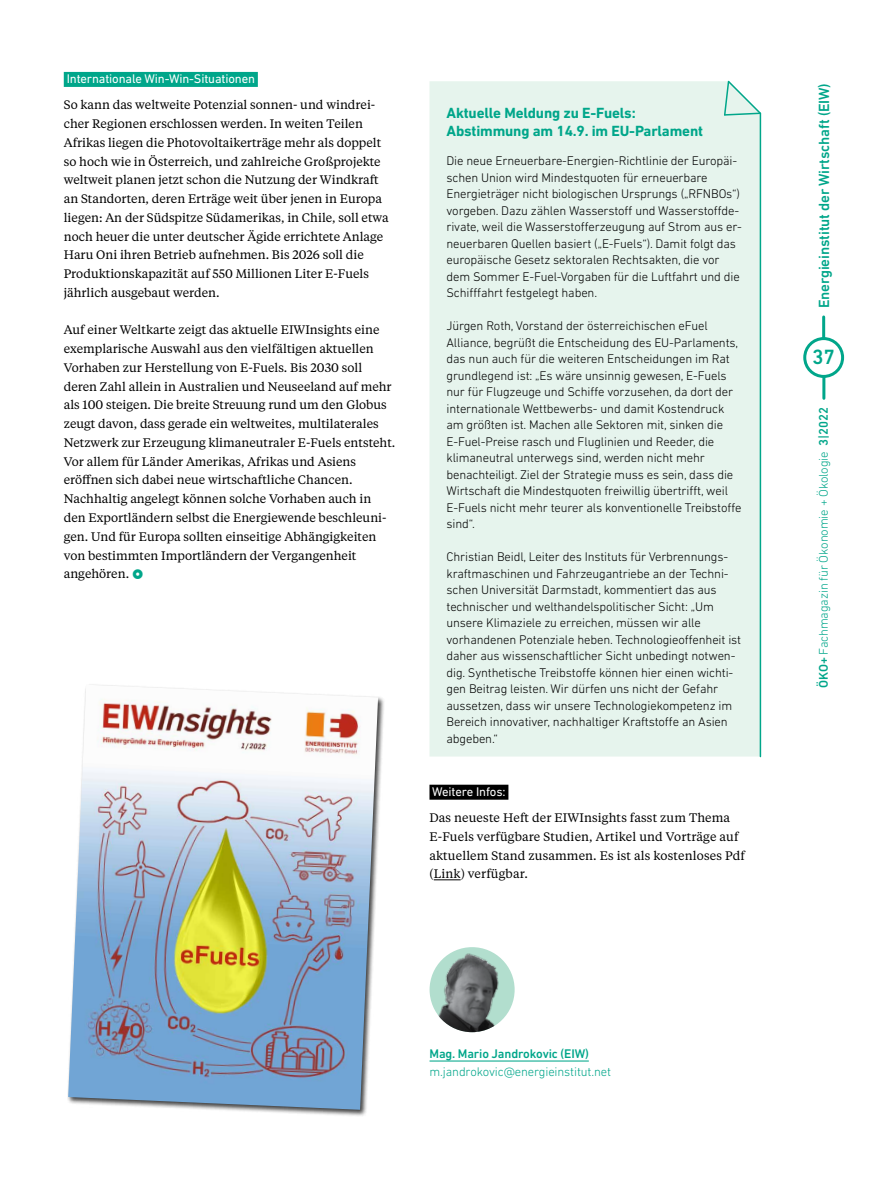
<style>
.page{position:relative;width:893px;height:1191px;background:#fff}
.page>*{position:absolute;margin:0;border:0;box-sizing:border-box;transform-origin:0 0}
.t1{font:500 21px "DIN Next LT Pro";color:#00a68a}
.t2{font:700 15px/18px "DIN Next LT Pro";letter-spacing:-.01em;color:#00a68a}
.t3{font:500 15px "DIN Next LT Pro";letter-spacing:-.01em;color:#00a68a}
.t4{font:300 12.75px/16.5px "DIN Next LT Pro";letter-spacing:-.01em;color:#000}
.t5{font:300 12.75px "DIN Next LT Pro";letter-spacing:-.01em;color:#00a68a}
.t6{font:12.75px "DIN Next LT Pro";letter-spacing:-.01em;color:#fff}
.t7{font:500 12.75px "DIN Next LT Pro";letter-spacing:-.01em;color:#00a68a}
.t8{font:12.3px/18.8px "Tiempos Text";color:#000}
.s1{font-weight:500}
</style>
<div class="page">
<div style="left:64px;top:72px;width:194px;height:15px;background:#00a68a"></div>
<div style="left:803px;top:337px;width:41px;height:41px;border:3px solid #00a68a;border-radius:50%"></div>
<hr style="left:822px;top:317px;width:3px;height:21px;background:#00a68a">
<hr style="left:822px;top:377px;width:3px;height:21px;background:#00a68a">
<div style="left:430px;top:947px;width:85px;height:85px;background:#b2dece;border-radius:50%"></div>
<hr style="left:430px;top:1060px;width:159px;height:1px;background:#00a68a">
<img style="left:429px;top:948px;width:77px;height:84px">
<div style="left:429px;top:81px;width:331px;height:675px;background:#e6f4ed"></div>
<hr style="left:760px;top:113px;width:1px;height:643px;background:#00a68a">
<svg style="left:723px;top:80px;width:39px;height:37px"></svg>
<div style="left:67px;top:683px;width:319px;height:434px;background:#000;opacity:.75"></div>
<img style="left:68px;top:684px;width:310px;height:425px">
<div style="left:429px;top:784px;width:79px;height:15px;background:#000"></div>
<svg style="left:434px;top:879px;width:27px;height:1px"></svg>
<p class="t6" style="left:67px;top:71px;width:190px">Internationale Win-Win-Situationen</p>
<p class="t8" style="left:64px;top:95px;width:327px">So kann das weltweite Potenzial sonnen- und windrei&shy;cher Regionen erschlossen werden. In weiten Teilen Afrikas liegen die Photovoltaikerträge mehr als doppelt so hoch wie in Österreich, und zahlreiche Großprojekte weltweit planen jetzt schon die Nutzung der Windkraft an Standorten, deren Erträge weit über jenen in Europa liegen: An der Südspitze Südamerikas, in Chile, soll etwa noch heuer die unter deutscher Ägide errichtete Anlage Haru Oni ihren Betrieb aufnehmen. Bis 2026 soll die Produktionskapazität auf 550 Millionen Liter E-Fuels jährlich ausgebaut werden.</p>
<p class="t8" style="left:64px;top:320px;width:333px">Auf einer Weltkarte zeigt das aktuelle EIWInsights eine exemplarische Auswahl aus den vielfältigen aktuellen Vorhaben zur Herstellung von E-Fuels. Bis 2030 soll deren Zahl allein in Australien und Neuseeland auf mehr als 100 steigen. Die breite Streuung rund um den Globus zeugt davon, dass gerade ein weltweites, multilaterales Netzwerk zur Erzeugung klimaneutraler E-Fuels entsteht.<br>Vor allem für Länder Amerikas, Afrikas und Asiens eröffnen sich dabei neue wirtschaftliche Chancen.<br>Nachhaltig angelegt können solche Vorhaben auch in den Exportländern selbst die Energiewende beschleuni&shy;gen. Und für Europa sollten einseitige Abhängigkeiten von bestimmten Importländern der Vergangenheit angehören.</p>
<p class="t2" style="left:446px;top:104px;width:258px">Aktuelle Meldung zu E-Fuels:<br>Abstimmung am 14.9. im EU-Parlament</p>
<p class="t4" style="left:446px;top:152px;width:297px">Die neue Erneuerbare-Energien-Richtlinie der Europäi&shy;schen Union wird Mindestquoten für erneuerbare Energieträger nicht biologischen Ursprungs („RFNBOs“) vorgeben. Dazu zählen Wasserstoff und Wasserstoffde&shy;rivate, weil die Wasserstofferzeugung auf Strom aus er&shy;neuerbaren Quellen basiert („E-Fuels“). Damit folgt das europäische Gesetz sektoralen Rechtsakten, die vor dem Sommer E-Fuel-Vorgaben für die Luftfahrt und die Schifffahrt festgelegt haben.</p>
<p class="t4" style="left:446px;top:317px;width:297px">Jürgen Roth, Vorstand der österreichischen eFuel Alliance, begrüßt die Entscheidung des EU-Parlaments, das nun auch für die weiteren Entscheidungen im Rat grundlegend ist: „Es wäre unsinnig gewesen, E-Fuels nur für Flugzeuge und Schiffe vorzusehen, da dort der internationale Wettbewerbs- und damit Kostendruck am größten ist. Machen alle Sektoren mit, sinken die E-Fuel-Preise rasch und Fluglinien und Reeder, die klimaneutral unterwegs sind, werden nicht mehr benachteiligt. Ziel der Strategie muss es sein, dass die Wirtschaft die Mindestquoten freiwillig übertrifft, weil E-Fuels nicht mehr teurer als konventionelle Treibstoffe sind“.</p>
<p class="t4" style="left:446px;top:548px;width:296px">Christian Beidl, Leiter des Instituts für Verbrennungs&shy;kraftmaschinen und Fahrzeugantriebe an der Techni&shy;schen Universität Darmstadt, kommentiert das aus technischer und welthandelspolitischer Sicht: „Um unsere Klimaziele zu erreichen, müssen wir alle vorhandenen Potenziale heben. Technologieoffenheit ist daher aus wissenschaftlicher Sicht unbedingt notwen&shy;dig. Synthetische Treibstoffe können hier einen wichti&shy;gen Beitrag leisten. Wir dürfen uns nicht der Gefahr aussetzen, dass wir unsere Technologiekompetenz im Bereich innovativer, nachhaltiger Kraftstoffe an Asien abgeben.“</p>
<p class="t6" style="left:432px;top:784px;width:75px">Weitere Infos:</p>
<p class="t8" style="left:429px;top:808px;width:317px">Das neueste Heft der EIWInsights fasst zum Thema E-Fuels verfügbare Studien, Artikel und Vorträge auf aktuellem Stand zusammen. Es ist als kostenloses Pdf (Link) verfügbar.</p>
<p class="t7" style="left:430px;top:1046px;width:161px">Mag. Mario Jandrokovic (EIW)</p>
<p class="t5" style="left:430px;top:1064px;width:183px">m.jandrokovic@energieinstitut.net</p>
<p class="t3" style="left:815px;top:308px;width:227px;rotate:-90deg">Energieinstitut der Wirtschaft (EIW)</p>
<h1 class="t1" style="left:812px;top:345px;width:24px">37</h1>
<p class="t5" style="left:816px;top:687px;width:282px;rotate:-90deg"><span class="s1">ÖKO+</span> Fachmagazin für Ökonomie + Ökologie <span class="s1">3|2022</span></p>
</div>
